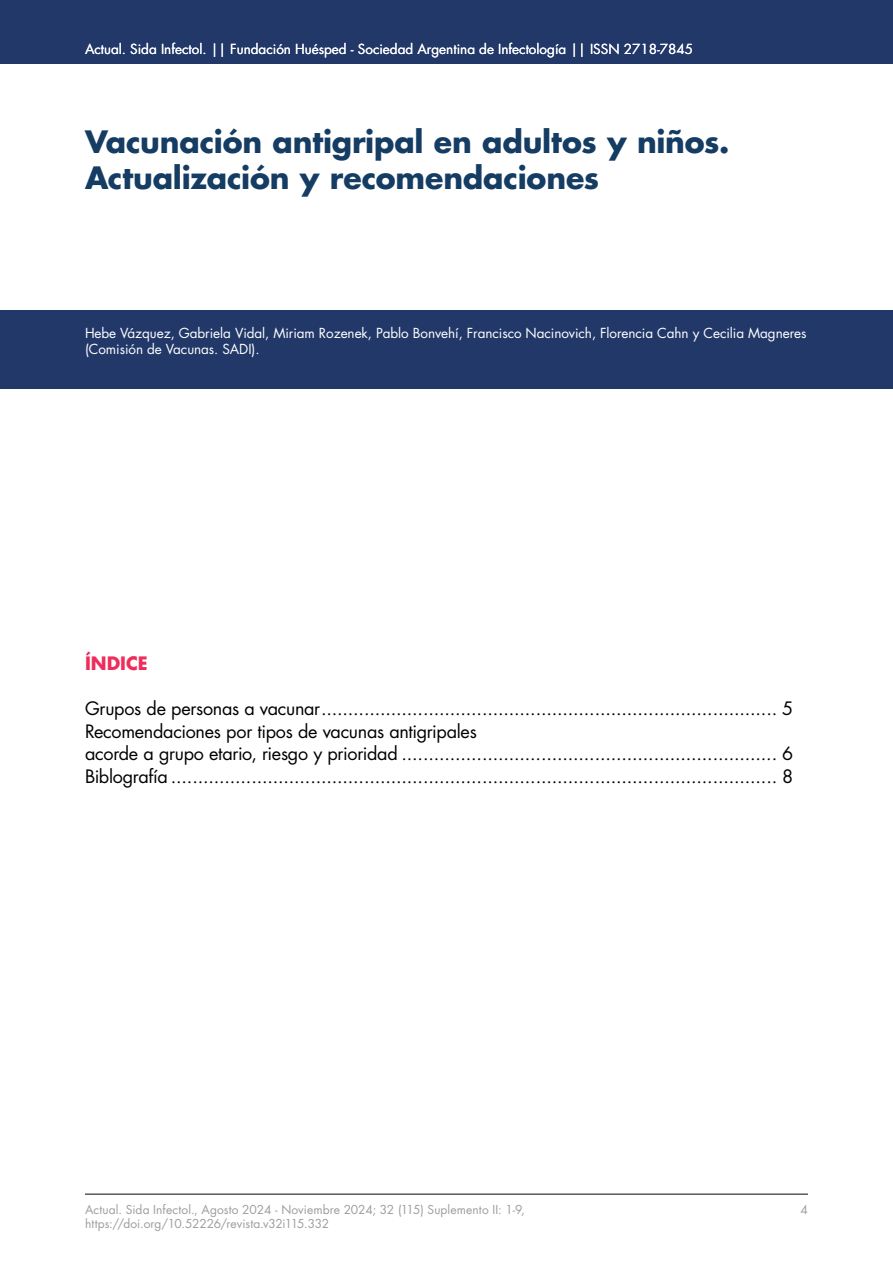
<style>
.page{position:relative;width:893px;height:1263px;background:#fff}
.page>*{position:absolute;margin:0;border:0;box-sizing:border-box;transform-origin:0 0}
.t1{font:700 30px/36px "Futura Std";letter-spacing:-.01em;color:#153c62}
.t2{font:18px/22.5px "Futura Std";letter-spacing:-.015em;color:#000}
.t3{font:700 18px "Futura Std";color:#ed2e5c}
.t4{font:13.5px/16.2px "Futura Std";letter-spacing:-.005em;color:#fff}
.t5{font:12px "Futura Std";letter-spacing:.005em;color:#9d9d9c}
</style>
<div class="page">
<div style="left:0;top:0;width:893px;height:64px;background:#213869"></div>
<hr style="left:85px;top:1193px;width:723px;height:2px;background:#59595c">
<div style="left:0;top:310px;width:893px;height:79px;background:#213869"></div>
<p class="t4" style="left:85px;top:41px;width:610px">Actual. Sida Infectol. || Fundación Huésped - Sociedad Argentina de Infectología || ISSN 2718-7845</p>
<h1 class="t1" style="left:85px;top:123px;width:646px">Vacunación antigripal en adultos y niños.<br>Actualización y recomendaciones</h1>
<p class="t4" style="left:85px;top:325px;width:723px">Hebe Vázquez, Gabriela Vidal, Miriam Rozenek, Pablo Bonvehí, Francisco Nacinovich, Florencia Cahn y Cecilia Magneres (Comisión de Vacunas. SADI).</p>
<p class="t3" style="left:85px;top:651px;width:64px">ÍNDICE</p>
<p class="t2" style="left:85px;top:697px;width:709px">Grupos de personas a vacunar..................................................................................... 5<br>Recomendaciones por tipos de vacunas antigripales<br>acorde a grupo etario, riesgo y prioridad ...................................................................... 6<br>Biblografía ................................................................................................................. 8</p>
<p class="t5" style="left:85px;top:1202px;width:441px">Actual. Sida Infectol., Agosto 2024 - Noviembre 2024; 32 (115) Suplemento II: 1-9,</p>
<p class="t5" style="left:800px;top:1202px;width:9px">4</p>
<p class="t5" style="left:85px;top:1216px;width:246px">https://doi.org/10.52226/revista.v32i115.332</p>
</div>
